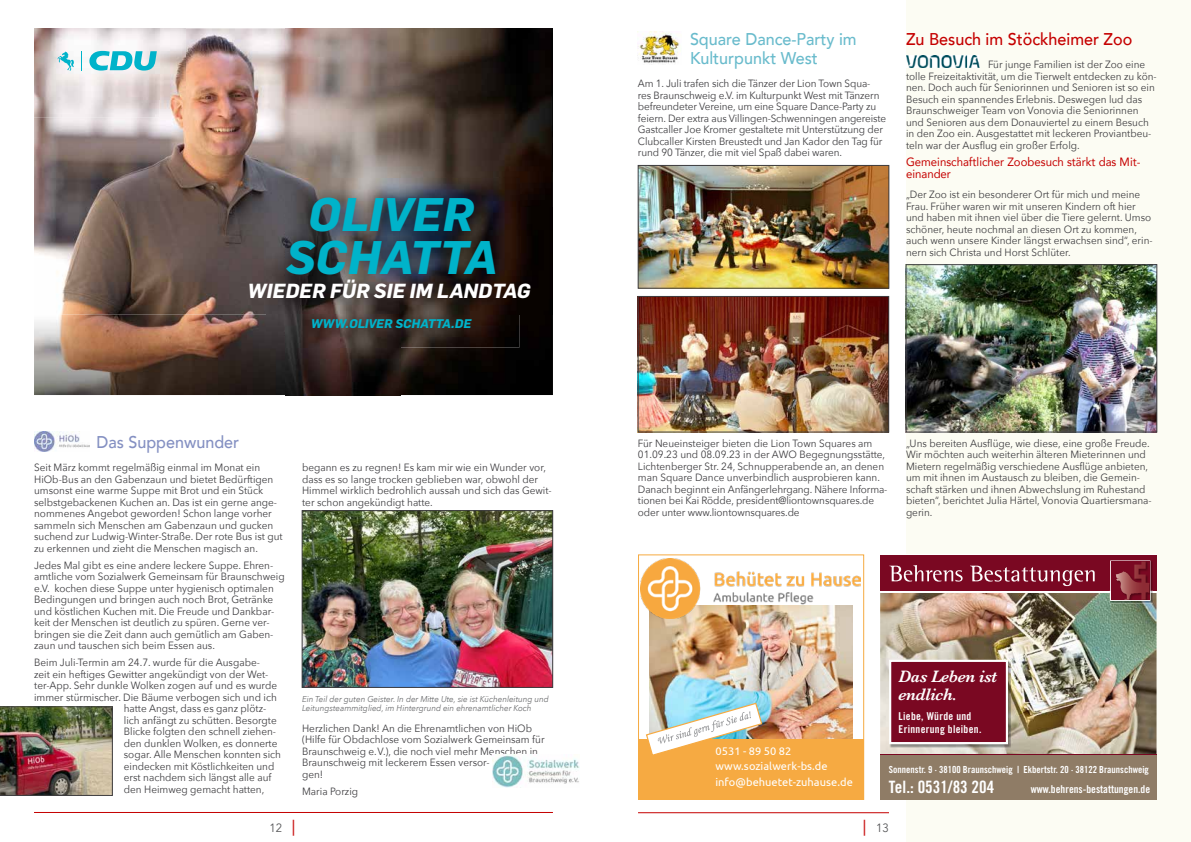
<style>
.page{position:relative;width:1191px;height:842px;background:#fff}
.page>*{position:absolute;margin:0;border:0;box-sizing:border-box;transform-origin:0 0}
.t1{font:italic 700 46.2px/42.1px "Flama";letter-spacing:.005em;color:#00b3ca;text-align:center}
.t2{font:italic 700 20px "Flama";color:#fff}
.t3{font:italic 600 17.1px/18.1px "Baskerville";letter-spacing:-.02em;color:#fff}
.Überschrift_rot{font:500 17px/19px "Avenir";color:#69bbcc;scale:.95 1}
.Überschrift_rot-2{font:500 17px "Avenir";color:#c50000;scale:.95 1}
.Überschrift_rot-3{font:500 17px "Avenir";color:#8490c2;scale:.95 1}
.t4{font:17px "Trade Gothic Bold Cond Twenty";color:#fff}
.t5{font:italic 700 12.3px "Flama";letter-spacing:-.005em;color:#00b3ca}
.Überschrift_klein_rot{font:12px/12px "Avenir";color:#c50000;scale:.95 1}
.t6{font:12px "Avenir";color:#555658;scale:.95 1}
.t7{font:11.1px/15.5px "Ubuntu";letter-spacing:.005em;color:#fff}
.t8{font:10.8px/13px "Trade Gothic Bold Cond Twenty";letter-spacing:.03em;color:#fff}
.t9{font:10.8px "Trade Gothic Bold Cond Twenty";color:#fff}
.Text{font:10.5px/11.5px "Avenir Next";color:#3e3d40;scale:.95 1}
.t10{font:9.7px "Trade Gothic Bold Cond Twenty";color:#fff}
.Bildunterschrift{font:italic 8.5px/9px "Avenir Next";color:#6b6c6e;scale:.95 1}
.s1{font-family:"Arial";font-size:17px;color:#cb1a1a}
</style>
<div class="page">
<hr style="left:638px;top:812px;width:251px;height:1px;background:#c50000">
<div style="left:906px;top:0;width:285px;height:842px;background:#fcfcf3"></div>
<hr style="left:34px;top:812px;width:519px;height:1px;background:#c50000">
<img style="left:34px;top:28px;width:252px;height:287px">
<img style="left:286px;top:28px;width:115px;height:150px">
<img style="left:401px;top:28px;width:152px;height:179px">
<img style="left:519px;top:207px;width:34px;height:108px">
<img style="left:34px;top:315px;width:252px;height:80px">
<img style="left:286px;top:348px;width:115px;height:47px">
<img style="left:401px;top:315px;width:152px;height:80px">
<img style="left:34px;top:99px;width:125px;height:18px">
<img style="left:34px;top:28px;width:151px;height:71px">
<svg style="left:89px;top:51px;width:68px;height:20px"></svg>
<svg style="left:58px;top:51px;width:16px;height:20px"></svg>
<svg style="left:81px;top:51px;width:1px;height:19px"></svg>
<img style="left:267px;top:178px;width:252px;height:170px">
<img style="left:304px;top:512px;width:247px;height:173px">
<div style="left:302px;top:510px;width:251px;height:177px;border:1px solid #3e3d40"></div>
<img style="left:34px;top:431px;width:56px;height:21px">
<img style="left:649px;top:618px;width:203px;height:121px">
<img style="left:640px;top:558px;width:220px;height:60px">
<div style="left:638px;top:739px;width:225px;height:60px;background:#f6aa42"></div>
<img style="left:646px;top:702px;width:117px;height:53px">
<div style="left:638px;top:554px;width:226px;height:246px;border:1px solid #f6aa41"></div>
<img style="left:0;top:707px;width:112px;height:88px">
<img style="left:492px;top:755px;width:87px;height:32px">
<img style="left:880px;top:593px;width:276px;height:161px">
<img style="left:889px;top:660px;width:121px;height:87px">
<div style="left:890px;top:661px;width:117px;height:82px;background:#7a0822"></div>
<div style="left:889px;top:660px;width:119px;height:84px;border:2px solid #fff"></div>
<svg style="left:880px;top:590px;width:229px;height:3px"></svg>
<div style="left:880px;top:555px;width:276px;height:35px;background:#7a0822"></div>
<svg style="left:889px;top:565px;width:205px;height:21px"></svg>
<img style="left:1109px;top:590px;width:44px;height:13px">
<div style="left:880px;top:754px;width:276px;height:42px;background:#8f7c66"></div>
<div style="left:880px;top:756px;width:276px;height:44px;background:#8f7c66"></div>
<svg style="left:1110px;top:555px;width:47px;height:46px"></svg>
<img style="left:906px;top:56px;width:73px;height:12px">
<img style="left:908px;top:267px;width:247px;height:163px">
<div style="left:906px;top:265px;width:251px;height:167px;border:1px solid #3e3d40"></div>
<img style="left:638px;top:31px;width:42px;height:32px">
<img style="left:640px;top:167px;width:247px;height:119px">
<div style="left:638px;top:165px;width:251px;height:123px;border:1px solid #3e3d40"></div>
<img style="left:640px;top:298px;width:247px;height:132px">
<div style="left:638px;top:296px;width:251px;height:136px;border:1px solid #3e3d40"></div>
<p class="t1" style="left:286px;top:193px;width:213px">OLIVER<br>SCHATTA</p>
<p class="t2" style="left:248px;top:279px;width:284px">WIEDER FÜR SIE IM LANDTAG</p>
<p class="t5" style="left:311px;top:316px;width:162px">WWW.OLIVER SCHATTA.DE</p>
<h1 class="Überschrift_rot-3" style="left:96px;top:428px;width:152px">Das Suppenwunder</h1>
<p class="Text" style="left:34px;top:461px;width:263px">Seit März kommt regelmäßig einmal im Monat ein HiOb-Bus an den Gabenzaun und bietet Bedürftigen umsonst eine warme Suppe mit Brot und ein Stück selbstgebackenen Kuchen an. Das ist ein gerne ange&shy;nommenes Angebot geworden! Schon lange vorher sammeln sich Menschen am Gabenzaun und gucken suchend zur Ludwig-Winter-Straße. Der rote Bus ist gut zu erkennen und zieht die Menschen magisch an.</p>
<p class="Text" style="left:34px;top:559px;width:265px">Jedes Mal gibt es eine andere leckere Suppe. Ehren&shy;amtliche vom Sozialwerk Gemeinsam für Braunschweig e.V. kochen diese Suppe unter hygienisch optimalen Bedingungen und bringen auch noch Brot, Getränke und köstlichen Kuchen mit. Die Freude und Dankbar&shy;keit der Menschen ist deutlich zu spüren. Gerne ver&shy;bringen sie die Zeit dann auch gemütlich am Gaben&shy;zaun und tauschen sich beim Essen aus.</p>
<p class="Text" style="left:34px;top:657px;width:239px">Beim Juli-Termin am 24.7. wurde für die Ausgabe-</p>
<p class="Text" style="left:34px;top:668px;width:248px">zeit ein heftiges Gewitter angekündigt von der Wet-</p>
<p class="Text" style="left:34px;top:680px;width:257px">ter-App. Sehr dunkle Wolken zogen auf und es wurde</p>
<p class="Text" style="left:34px;top:691px;width:257px">immer stürmischer. Die Bäume verbogen sich und ich</p>
<p class="Text" style="left:124px;top:703px;width:151px">hatte Angst, dass es ganz plötz-</p>
<p class="Text" style="left:124px;top:714px;width:162px">lich anfängt zu schütten. Besorgte</p>
<p class="Text" style="left:124px;top:726px;width:162px">Blicke folgten den schnell ziehen-</p>
<p class="Text" style="left:124px;top:737px;width:163px">den dunklen Wolken, es donnerte</p>
<p class="Text" style="left:124px;top:749px;width:167px">sogar. Alle Menschen konnten sich</p>
<p class="Text" style="left:124px;top:760px;width:160px">eindecken mit Köstlichkeiten und</p>
<p class="Text" style="left:124px;top:772px;width:157px">erst nachdem sich längst alle auf</p>
<p class="Text" style="left:124px;top:783px;width:149px">den Heimweg gemacht hatten,</p>
<p class="Text" style="left:302px;top:461px;width:264px">begann es zu regnen! Es kam mir wie ein Wunder vor, dass es so lange trocken geblieben war, obwohl der Himmel wirklich bedrohlich aussah und sich das Gewit&shy;ter schon angekündigt hatte.</p>
<p class="Bildunterschrift" style="left:302px;top:694px;width:261px">Ein Teil der guten Geister. In der Mitte Ute, sie ist Küchenleitung und<br>Leitungsteammitglied, im Hintergrund ein ehrenamtlicher Koch</p>
<p class="Text" style="left:302px;top:722px;width:257px">Herzlichen Dank! An die Ehrenamtlichen von HiOb (Hilfe für Obdachlose vom Sozialwerk Gemeinsam für Braunschweig e.V.), die noch viel mehr Menschen in Braunschweig mit leckerem Essen versor-<br>gen!</p>
<p class="Text" style="left:302px;top:785px;width:60px">Maria Porzig</p>
<h1 class="Überschrift_rot" style="left:690px;top:29px;width:177px">Square Dance-Party im<br>Kulturpunkt West</h1>
<p class="Text" style="left:638px;top:77px;width:263px">Am 1. Juli trafen sich die Tänzer der Lion Town Squa&shy;res Braunschweig e.V. im Kulturpunkt West mit Tänzern befreundeter Vereine, um eine Square Dance-Party zu feiern. Der extra aus Villingen-Schwenningen angereiste Gastcaller Joe Kromer gestaltete mit Unterstützung der Clubcaller Kirsten Breustedt und Jan Kador den Tag für rund 90 Tänzer, die mit viel Spaß dabei waren.</p>
<h1 class="Überschrift_rot-2" style="left:906px;top:25px;width:240px">Zu Besuch im Stöckheimer Zoo</h1>
<p class="Text" style="left:906px;top:58px;width:265px;text-indent:82px">Für junge Familien ist der Zoo eine tolle Freizeitaktivität, um die Tierwelt entdecken zu kön&shy;nen. Doch auch für Seniorinnen und Senioren ist so ein Besuch ein spannendes Erlebnis. Deswegen lud das Braunschweiger Team von Vonovia die Seniorinnen und Senioren aus dem Donauviertel zu einem Besuch in den Zoo ein. Ausgestattet mit leckeren Proviantbeu&shy;teln war der Ausflug ein großer Erfolg.</p>
<h2 class="Überschrift_klein_rot" style="left:906px;top:156px;width:248px">Gemeinschaftlicher Zoobesuch stärkt das Mit&shy;einander</h2>
<p class="Text" style="left:906px;top:189px;width:261px">„Der Zoo ist ein besonderer Ort für mich und meine Frau. Früher waren wir mit unseren Kindern oft hier und haben mit ihnen viel über die Tiere gelernt. Umso schöner, heute nochmal an diesen Ort zu kommen, auch wenn unsere Kinder längst erwachsen sind“, erin&shy;nern sich Christa und Horst Schlüter.</p>
<p class="Text" style="left:638px;top:437px;width:264px">Für Neueinsteiger bieten die Lion Town Squares am 01.09.23 und 08.09.23 in der AWO Begegnungsstätte, Lichtenberger Str. 24, Schnupperabende an, an denen man Square Dance unverbindlich ausprobieren kann.<br>Danach beginnt ein Anfängerlehrgang. Nähere Informa&shy;tionen bei Kai Rödde, president@liontownsquares.de oder unter www.liontownsquares.de</p>
<p class="Text" style="left:906px;top:437px;width:260px">„Uns bereiten Ausflüge, wie diese, eine große Freude.<br>Wir möchten auch weiterhin älteren Mieterinnen und Mietern regelmäßig verschiedene Ausflüge anbieten, um mit ihnen im Austausch zu bleiben, die Gemein&shy;schaft stärken und ihnen Abwechslung im Ruhestand bieten“, berichtet Julia Härtel, Vonovia Quartiersmana&shy;gerin.</p>
<p class="t3" style="left:898px;top:667px;width:100px">Das Leben ist endlich.</p>
<p class="t8" style="left:898px;top:709px;width:84px">Liebe, Würde und<br>Erinnerung bleiben.</p>
<p class="t7" style="left:715px;top:743px;width:139px">0531 - 89 50 82 www.sozialwerk-bs.de info@behuetet-zuhause.de</p>
<p class="t10" style="left:889px;top:764px;width:261px">Sonnenstr. 9 · 38100 Braunschweig | Ekbertstr. 20 · 38122 Braunschweig</p>
<p class="t9" style="left:1030px;top:782px;width:121px">www.behrens-bestattungen.de</p>
<p class="t4" style="left:889px;top:776px;width:107px">Tel.: 0531/83 204</p>
<p class="t6" style="left:269px;top:820px;width:29px">12 <span class="s1">|</span></p>
<p class="t6" style="left:862px;top:820px;width:29px"><span class="s1">|</span> 13</p>
</div>
